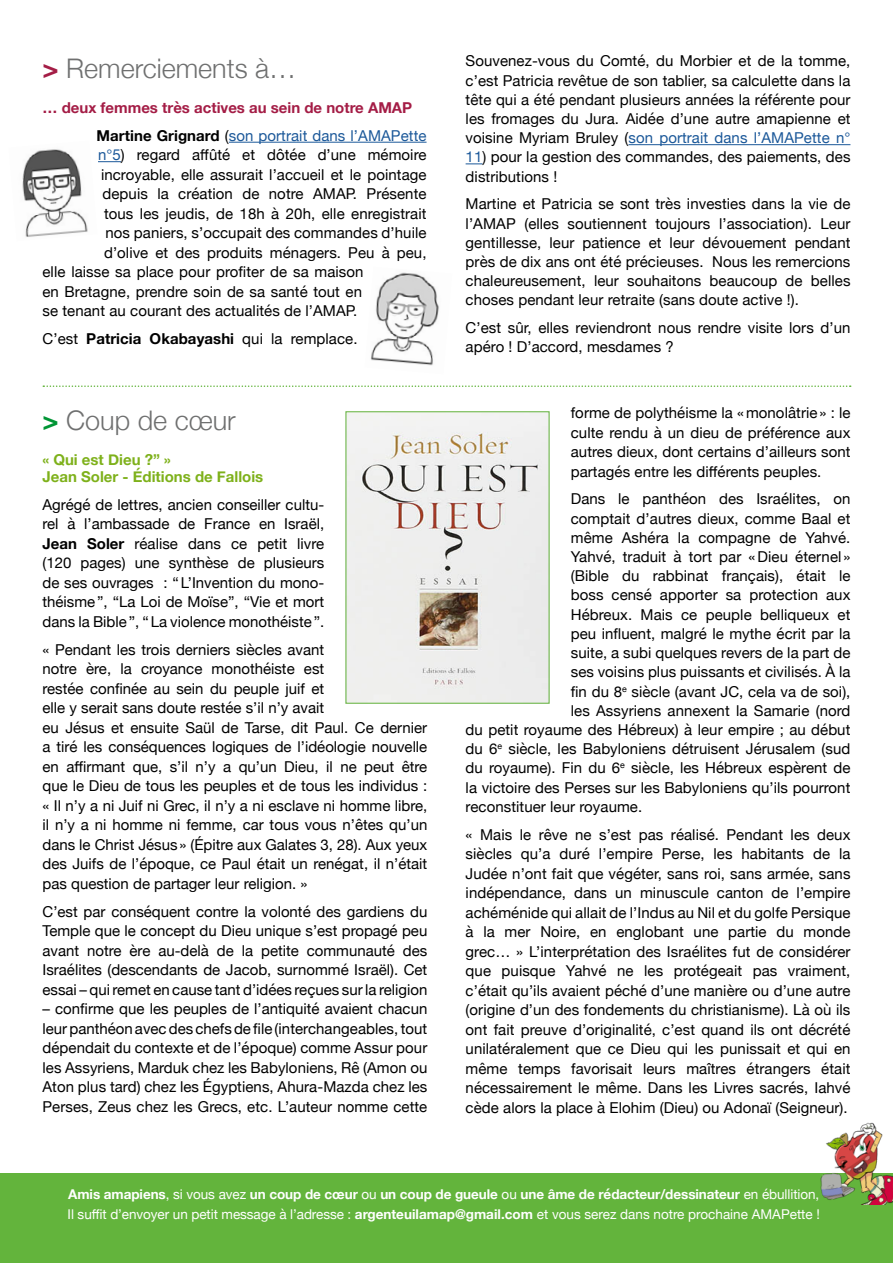
<style>
.page{position:relative;width:893px;height:1263px;background:#fff}
.page>*{position:absolute;margin:0;border:0;box-sizing:border-box;transform-origin:0 0}
.t1{font:300 27px "Helvetica Neue";color:#6f7070}
.t2{font:15px/19.5px "Helvetica Neue";letter-spacing:.005em;color:#000;text-align:justify}
.t3{font:700 15px/17.2px "Helvetica Neue";color:#7eb11b}
.t4{font:15px "Helvetica Neue";letter-spacing:.005em;color:#1b5899}
.t5{font:700 15px "Helvetica Neue";color:#a41d46}
.t6{font:13.5px "Helvetica Neue";letter-spacing:-.005em;color:#fff}
.t7{font:700 13.5px "Helvetica Neue";letter-spacing:-.005em;color:#fff}
.s1{font-weight:700;color:#a41d46}
.s2{font-weight:700;color:#000}
.s3{color:#000}
.s4{color:#1b5899}
.s5{font-weight:700}
.s6{font-weight:700;color:#009535}
.s7{font-weight:400}
</style>
<div class="page">
<img style="left:347px;top:413px;width:201px;height:289px">
<div style="left:345px;top:411px;width:205px;height:293px;border:1px solid #63b43c"></div>
<svg style="left:43px;top:385px;width:808px;height:2px"></svg>
<hr style="left:229px;top:142px;width:198px;height:1px;background:#1b5899">
<svg style="left:98px;top:161px;width:23px;height:1px"></svg>
<hr style="left:628px;top:144px;width:222px;height:1px;background:#1b5899">
<svg style="left:466px;top:163px;width:16px;height:1px"></svg>
<img style="left:22px;top:149px;width:66px;height:88px">
<img style="left:370px;top:272px;width:69px;height:94px">
<div style="left:0;top:1174px;width:893px;height:89px;background:#63b43c"></div>
<img style="left:821px;top:1122px;width:72px;height:83px">
<p class="t1" style="left:43px;top:47px;width:255px"><span class="s1">&gt;</span> Remerciements à…</p>
<p class="t5" style="left:43px;top:96px;width:371px">… deux femmes très actives au sein de notre AMAP</p>
<p class="t4" style="left:97px;top:125px;width:331px"><span class="s2">Martine Grignard</span> <span class="s3">(</span>son portrait dans l’AMAPette</p>
<p class="t2" style="left:98px;top:146px;width:330px"><span class="s4">n°5</span>) regard affûté et dôtée d’une mémoire</p>
<p class="t2" style="left:101px;top:165px;width:327px">incroyable, elle assurait l’accueil et le pointage</p>
<p class="t2" style="left:103px;top:185px;width:325px">depuis la création de notre AMAP. Présente</p>
<p class="t2" style="left:104px;top:204px;width:324px">tous les jeudis, de 18h à 20h, elle enregistrait</p>
<p class="t2" style="left:106px;top:224px;width:322px">nos paniers, s’occupait des commandes d’huile</p>
<p class="t2" style="left:104px;top:243px;width:324px">d’olive et des produits ménagers. Peu à peu,</p>
<p class="t2" style="left:43px;top:263px;width:323px">elle laisse sa place pour profiter de sa maison</p>
<p class="t2" style="left:43px;top:282px;width:321px">en Bretagne, prendre soin de sa santé tout en</p>
<p class="t2" style="left:43px;top:302px;width:316px">se tenant au courant des actualités de l’AMAP.</p>
<p class="t2" style="left:43px;top:330px;width:316px">C’est <span class="s5">Patricia Okabayashi</span> qui la remplace.</p>
<p class="t1" style="left:43px;top:399px;width:195px"><span class="s6">&gt;</span> Coup de cœur</p>
<p class="t3" style="left:43px;top:451px;width:222px">« Qui est Dieu ?” »<br>Jean Soler - Éditions de Fallois</p>
<p class="t2" style="left:43px;top:496px;width:283px">Agrégé de lettres, ancien conseiller cultu&shy;rel à l’ambassade de France en Israël, <span class="s5">Jean Soler</span> réalise dans ce petit livre (120 pages) une synthèse de plusieurs de ses ouvrages : “L’Invention du mono&shy;théisme”, “La Loi de Moïse”, “Vie et mort dans la Bible”, “La violence monothéiste”.</p>
<p class="t2" style="left:43px;top:641px;width:386px;text-align:left">« Pendant les trois derniers siècles avant<br>notre ère, la croyance monothéiste est<br>restée confinée au sein du peuple juif et<br>elle y serait sans doute restée s’il n’y avait<br>eu Jésus et ensuite Saül de Tarse, dit Paul. Ce dernier a tiré les conséquences logiques de l’idéologie nouvelle en affirmant que, s’il n’y a qu’un Dieu, il ne peut être que le Dieu de tous les peuples et de tous les individus : « Il n’y a ni Juif ni Grec, il n’y a ni esclave ni homme libre, il n’y a ni homme ni femme, car tous vous n’êtes qu’un dans le Christ Jésus» (Épitre aux Galates 3, 28). Aux yeux des Juifs de l’époque, ce Paul était un renégat, il n’était pas question de partager leur religion. »</p>
<p class="t2" style="left:43px;top:903px;width:386px">C’est par conséquent contre la volonté des gardiens du Temple que le concept du Dieu unique s’est propagé peu avant notre ère au-delà de la petite communauté des Israélites (descendants de Jacob, surnommé Israël). Cet essai – qui remet en cause tant d’idées reçues sur la religion</p>
<p class="t2" style="left:43px;top:1000px;width:386px">– confirme que les peuples de l’antiquité avaient chacun leur panthéon avec des chefs de file (interchangeables, tout dépendait du contexte et de l’époque) comme Assur pour les Assyriens, Marduk chez les Babyloniens, Rê (Amon ou Aton plus tard) chez les Égyptiens, Ahura-Mazda chez les Perses, Zeus chez les Grecs, etc. L’auteur nomme cette</p>
<p class="t2" style="left:466px;top:52px;width:386px">Souvenez-vous du Comté, du Morbier et de la tomme, c’est Patricia revêtue de son tablier, sa calculette dans la tête qui a été pendant plusieurs années la référente pour les fromages du Jura. Aidée d’une autre amapienne et voisine Myriam Bruley (<span class="s4">son portrait dans l’AMAPette n°</span></p>
<p class="t2" style="left:466px;top:148px;width:386px"><span class="s4">11</span>) pour la gestion des commandes, des paiements, des distributions !</p>
<p class="t2" style="left:466px;top:195px;width:386px">Martine et Patricia se sont très investies dans la vie de l’AMAP (elles soutiennent toujours l’association). Leur gentillesse, leur patience et leur dévouement pendant près de dix ans ont été précieuses. Nous les remercions chaleureusement, leur souhaitons beaucoup de belles choses pendant leur retraite (sans doute active !).</p>
<p class="t2" style="left:466px;top:319px;width:386px">C’est sûr, elles reviendront nous rendre visite lors d’un apéro ! D’accord, mesdames ?</p>
<p class="t2" style="left:571px;top:404px;width:281px">forme de polythéisme la «monolâtrie » : le culte rendu à un dieu de préférence aux autres dieux, dont certains d’ailleurs sont partagés entre les différents peuples.</p>
<p class="t2" style="left:571px;top:490px;width:281px">Dans le panthéon des Israélites, on</p>
<p class="t2" style="left:571px;top:509px;width:281px">comptait d’autres dieux, comme Baal et</p>
<p class="t2" style="left:571px;top:529px;width:281px">même Ashéra la compagne de Yahvé.</p>
<p class="t2" style="left:571px;top:548px;width:281px">Yahvé, traduit à tort par «Dieu éternel »</p>
<p class="t2" style="left:571px;top:567px;width:281px">(Bible du rabbinat français), était le</p>
<p class="t2" style="left:571px;top:586px;width:281px">boss censé apporter sa protection aux</p>
<p class="t2" style="left:571px;top:605px;width:281px">Hébreux. Mais ce peuple belliqueux et</p>
<p class="t2" style="left:571px;top:625px;width:281px">peu influent, malgré le mythe écrit par la</p>
<p class="t2" style="left:571px;top:644px;width:281px">suite, a subi quelques revers de la part de</p>
<p class="t2" style="left:571px;top:663px;width:281px">ses voisins plus puissants et civilisés. À la</p>
<p class="t2" style="left:571px;top:682px;width:281px">fin du 8<sup>e</sup> siècle (avant JC, cela va de soi),</p>
<p class="t2" style="left:571px;top:701px;width:281px">les Assyriens annexent la Samarie (nord</p>
<p class="t2" style="left:466px;top:721px;width:386px">du petit royaume des Hébreux) à leur empire ; au début</p>
<p class="t2" style="left:466px;top:740px;width:386px">du 6<sup>e</sup> siècle, les Babyloniens détruisent Jérusalem (sud</p>
<p class="t2" style="left:466px;top:759px;width:386px">du royaume). Fin du 6<sup>e</sup> siècle, les Hébreux espèrent de</p>
<p class="t2" style="left:466px;top:778px;width:386px">la victoire des Perses sur les Babyloniens qu’ils pourront</p>
<p class="t2" style="left:466px;top:797px;width:178px">reconstituer leur royaume.</p>
<p class="t2" style="left:466px;top:825px;width:386px">« Mais le rêve ne s’est pas réalisé. Pendant les deux siècles qu’a duré l’empire Perse, les habitants de la Judée n’ont fait que végéter, sans roi, sans armée, sans indépendance, dans un minuscule canton de l’empire achéménide qui allait de l’Indus au Nil et du golfe Persique à la mer Noire, en englobant une partie du monde grec… » L’interprétation des Israélites fut de considérer que puisque Yahvé ne les protégeait pas vraiment, c’était qu’ils avaient péché d’une manière ou d’une autre (origine d’un des fondements du christianisme). Là où ils ont fait preuve d’originalité, c’est quand ils ont décrété unilatéralement que ce Dieu qui les punissait et qui en même temps favorisait leurs maîtres étrangers était nécessairement le même. Dans les Livres sacrés, Iahvé cède alors la place à Elohim (Dieu) ou Adonaï (Seigneur).</p>
<p class="t7" style="left:68px;top:1183px;width:753px">Amis amapiens<span class="s7">, si vous avez</span> un coup de cœur <span class="s7">ou</span> un coup de gueule <span class="s7">ou</span> une âme de rédacteur/dessinateur <span class="s7">en ébullition,</span></p>
<p class="t6" style="left:68px;top:1205px;width:754px">Il suffit d’envoyer un petit message à l’adresse : <span class="s5">argenteuilamap@gmail.com</span> et vous serez dans notre prochaine AMAPette !</p>
</div>
